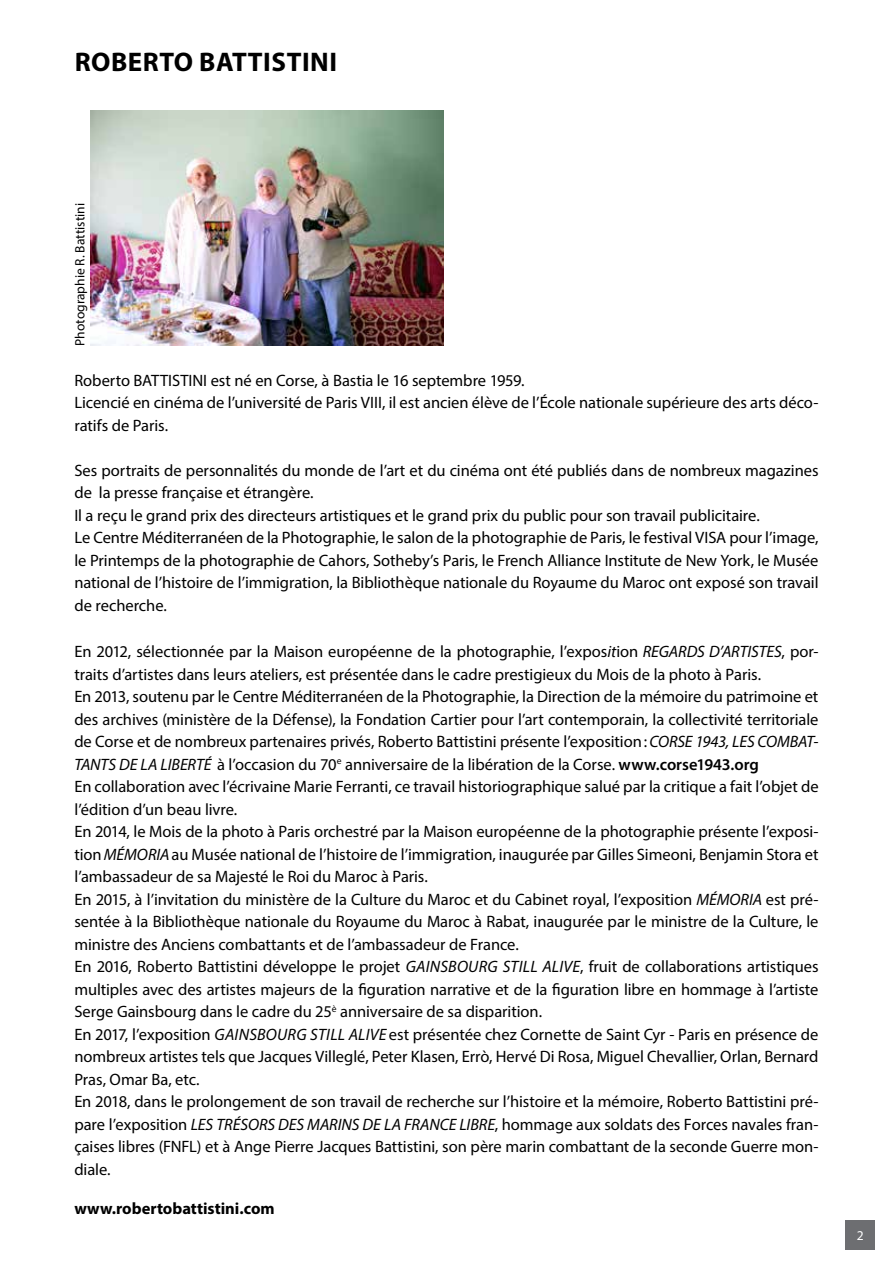
<style>
.page{position:relative;width:893px;height:1263px;background:#fff}
.page>*{position:absolute;margin:0;border:0;box-sizing:border-box;transform-origin:0 0}
.t1{font:700 27px "Myriad Pro";letter-spacing:.02em;color:#000}
.t2{font:16.5px/22.5px "Myriad Pro";letter-spacing:-.005em;color:#000}
.t3{font:700 16.5px "Myriad Pro";color:#000}
.t4{font:italic 16.5px "Myriad Pro";letter-spacing:.015em;color:#000}
.t5{font:13.5px "Myriad Pro";color:#000}
.t6{font:13.5px "Myriad Pro";color:#fff}
.s1{font-style:italic}
.s2{font-weight:600}
</style>
<div class="page">
<div style="left:845px;top:1220px;width:30px;height:30px;background:#6d6e71"></div>
<img style="left:90px;top:110px;width:353px;height:236px">
<h1 class="t1" style="left:75px;top:45px;width:264px">roberto battistini</h1>
<p class="t5" style="left:72px;top:346px;width:144px;rotate:-90deg">Photographie R. Battistini</p>
<p class="t2" style="left:74px;top:369px;width:746px">Roberto BATTISTINI est né en Corse, à Bastia le 16 septembre 1959.<br>Licencié en cinéma de l’université de Paris VIII, il est ancien élève de l’École nationale supérieure des arts déco&shy;ratifs de Paris.</p>
<p class="t2" style="left:74px;top:459px;width:746px">Ses portraits de personnalités du monde de l’art et du cinéma ont été publiés dans de nombreux magazines de la presse française et étrangère.<br>Il a reçu le grand prix des directeurs artistiques et le grand prix du public pour son travail publicitaire.<br>Le Centre Méditerranéen de la Photographie, le salon de la photographie de Paris, le festival VISA pour l’image, le Printemps de la photographie de Cahors, Sotheby’s Paris, le French Alliance Institute de New York, le Musée national de l’histoire de l’immigration, la Bibliothèque nationale du Royaume du Maroc ont exposé son travail de recherche.</p>
<p class="t2" style="left:74px;top:640px;width:746px">En 2012, sélectionnée par la Maison européenne de la photographie, l’expos<span class="s1">IT</span>ion <span class="s1">REGARDS D’ARTISTES</span>, por&shy;traits d’artistes dans leurs ateliers, est présentée dans le cadre prestigieux du Mois de la photo à Paris.<br>En 2013, soutenu par le Centre Méditerranéen de la Photographie, la Direction de la mémoire du patrimoine et des archives (ministère de la Défense), la Fondation Cartier pour l’art contemporain, la collectivité territoriale de Corse et de nombreux partenaires privés, Roberto Battistini présente l’exposition:<span class="s1">CORSE 1943, LES COMBAT-TANTS DE LA LIBERTÉ</span> à l’occasion du 70<sup>e</sup> anniversaire de la libération de la Corse. <span class="s2">www.corse1943.org<br></span>En collaboration avec l’écrivaine Marie Ferranti, ce travail historiographique salué par la critique a fait l’objet de l’édition d’un beau livre.<br>En 2014, le Mois de la photo à Paris orchestré par la Maison européenne de la photographie présente l’exposi&shy;tion<span class="s1">MÉMORIA</span>au Musée national de l’histoire de l’immigration, inaugurée par Gilles Simeoni, Benjamin Stora et l’ambassadeur de sa Majesté le Roi du Maroc à Paris.<br>En 2015, à l’invitation du ministère de la Culture du Maroc et du Cabinet royal, l’exposition <span class="s1">MÉMORIA</span> est pré&shy;sentée à la Bibliothèque nationale du Royaume du Maroc à Rabat, inaugurée par le ministre de la Culture, le ministre des Anciens combattants et de l’ambassadeur de France.<br>En 2016, Roberto Battistini développe le projet <span class="s1">GAINSBO</span></p>
<p class="t2" style="left:74px;top:955px;width:746px;text-indent:468px"><span class="s1">ALIVE</span>, fruit de collaborations artistiques multiples avec des artistes majeurs de la figuration narrative et de la figuration libre en hommage à l’artiste Serge Gainsbourg dans le cadre du 25<sup>è</sup> anniversaire de sa disparition.<br>En 2017, l’exposition <span class="s1">GAINSBO</span></p>
<p class="t4" style="left:468px;top:956px;width:50px">URG STILL</p>
<p class="t2" style="left:74px;top:1023px;width:746px;text-indent:274px"><span class="s1">ALIVE</span> est présentée chez Cornette de Saint Cyr - Paris en présence de nombreux artistes tels que Jacques Villeglé, Peter Klasen, Errò, Hervé Di Rosa, Miguel Chevallier, Orlan, Bernard Pras, Omar Ba, etc.<br>En 2018, dans le prolongement de son travail de recherche sur l’histoire et la mémoire, Roberto Battistini pré&shy;pare l’exposition <span class="s1">LES TRÉSORS DES MARINS DE LA FRANCE LIBRE</span>, hommage aux soldats des Forces navales fran&shy;çaises libres (FNFL) et à Ange Pierre Jacques Battistini, son père marin combattant de la seconde Guerre mon&shy;diale.</p>
<p class="t3" style="left:74px;top:1198px;width:202px">www.robertobattistini.com</p>
<p class="t4" style="left:277px;top:1024px;width:49px">URG STILL</p>
<p class="t6" style="left:857px;top:1227px;width:8px">2</p>
</div>
